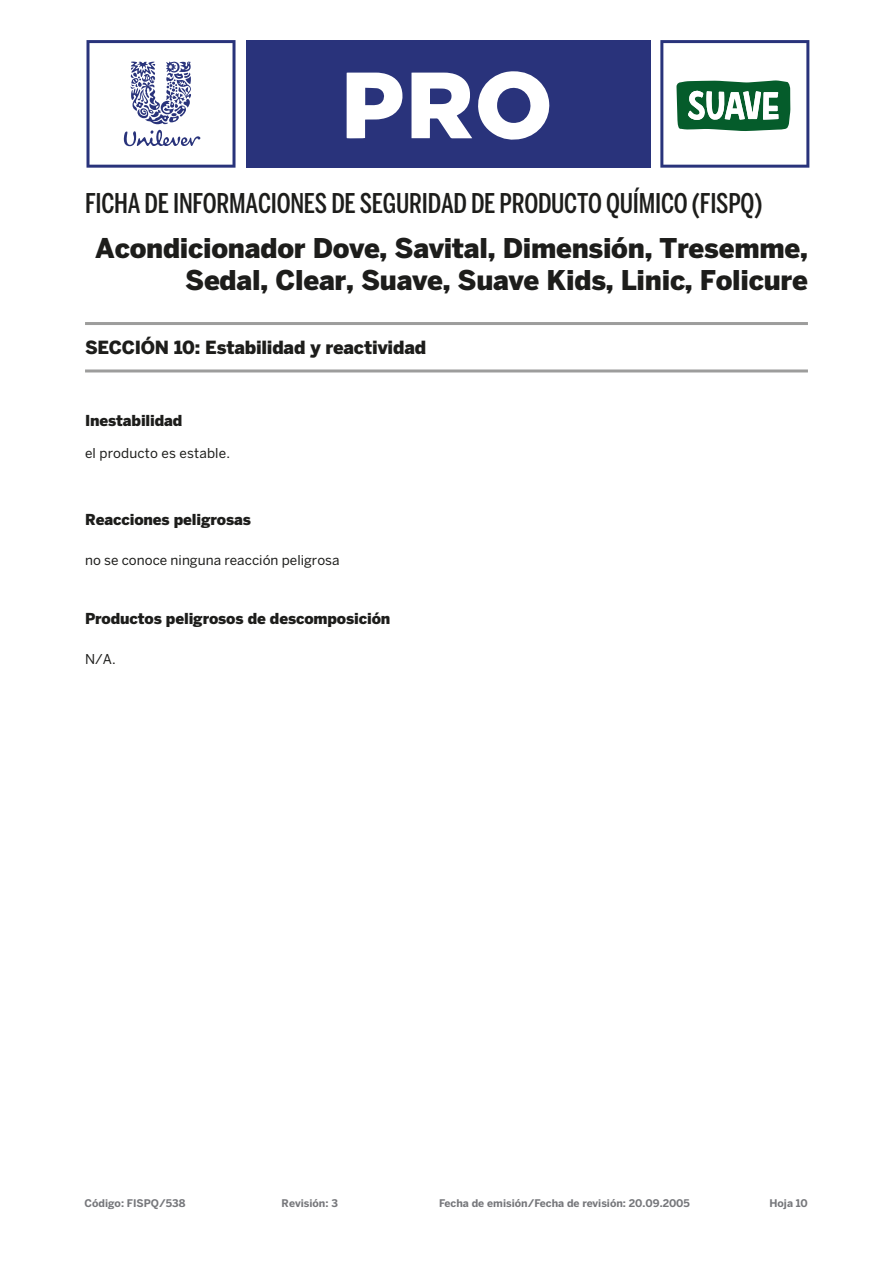
<style>
.page{position:relative;width:893px;height:1263px;background:#fff}
.page>*{position:absolute;margin:0;border:0;box-sizing:border-box;transform-origin:0 0}
.t1{font:900 27px/32.4px "Benton Sans";letter-spacing:-.01em;color:#1d1d1b;text-align:right}
.t2{font:500 27px "Benton Sans Comp";letter-spacing:-.01em;color:#1d1d1b}
.t3{font:900 18px "Benton Sans";letter-spacing:-.01em;color:#1d1d1b}
.t4{font:900 15px "Benton Sans";letter-spacing:-.01em;color:#1d1d1b}
.t5{font:13.5px "Benton Sans";color:#1d1d1b}
.t6{font:700 10.5px "Benton Sans";color:#76777b}
</style>
<div class="page">
<div style="left:246px;top:40px;width:404px;height:128px;background:#29337b"></div>
<svg style="left:86px;top:40px;width:149px;height:128px"></svg>
<svg style="left:411px;top:71px;width:139px;height:69px"></svg>
<svg style="left:347px;top:73px;width:56px;height:65px"></svg>
<svg style="left:660px;top:40px;width:149px;height:128px"></svg>
<hr style="left:85px;top:322px;width:723px;height:3px;background:#9d9d9c">
<hr style="left:85px;top:369px;width:723px;height:3px;background:#9d9d9c">
<p class="t2" style="left:85px;top:187px;width:679px">FICHA DE INFORMACIONES DE SEGURIDAD DE PRODUCTO QUÍMICO (FISPQ)</p>
<p class="t1" style="left:95px;top:231px;width:714px">Acondicionador Dove, Savital, Dimensión, Tresemme,<br>Sedal, Clear, Suave, Suave Kids, Linic, Folicure</p>
<p class="t3" style="left:85px;top:337px;width:343px">SECCIÓN 10: Estabilidad y reactividad</p>
<p class="t4" style="left:85px;top:412px;width:99px">Inestabilidad</p>
<p class="t5" style="left:85px;top:445px;width:147px">el producto es estable.</p>
<p class="t4" style="left:85px;top:511px;width:167px">Reacciones peligrosas</p>
<p class="t5" style="left:85px;top:552px;width:256px">no se conoce ninguna reacción peligrosa</p>
<p class="t4" style="left:85px;top:609px;width:307px">Productos peligrosos de descomposición</p>
<p class="t5" style="left:85px;top:651px;width:32px">N/A.</p>
<p class="t6" style="left:84px;top:1197px;width:102px">Código: FISPQ/538</p>
<p class="t6" style="left:282px;top:1197px;width:58px">Revisión: 3</p>
<p class="t6" style="left:439px;top:1197px;width:252px">Fecha de emisión/Fecha de revisión: 20.09.2005</p>
<p class="t6" style="left:769px;top:1197px;width:40px">Hoja 10</p>
</div>
